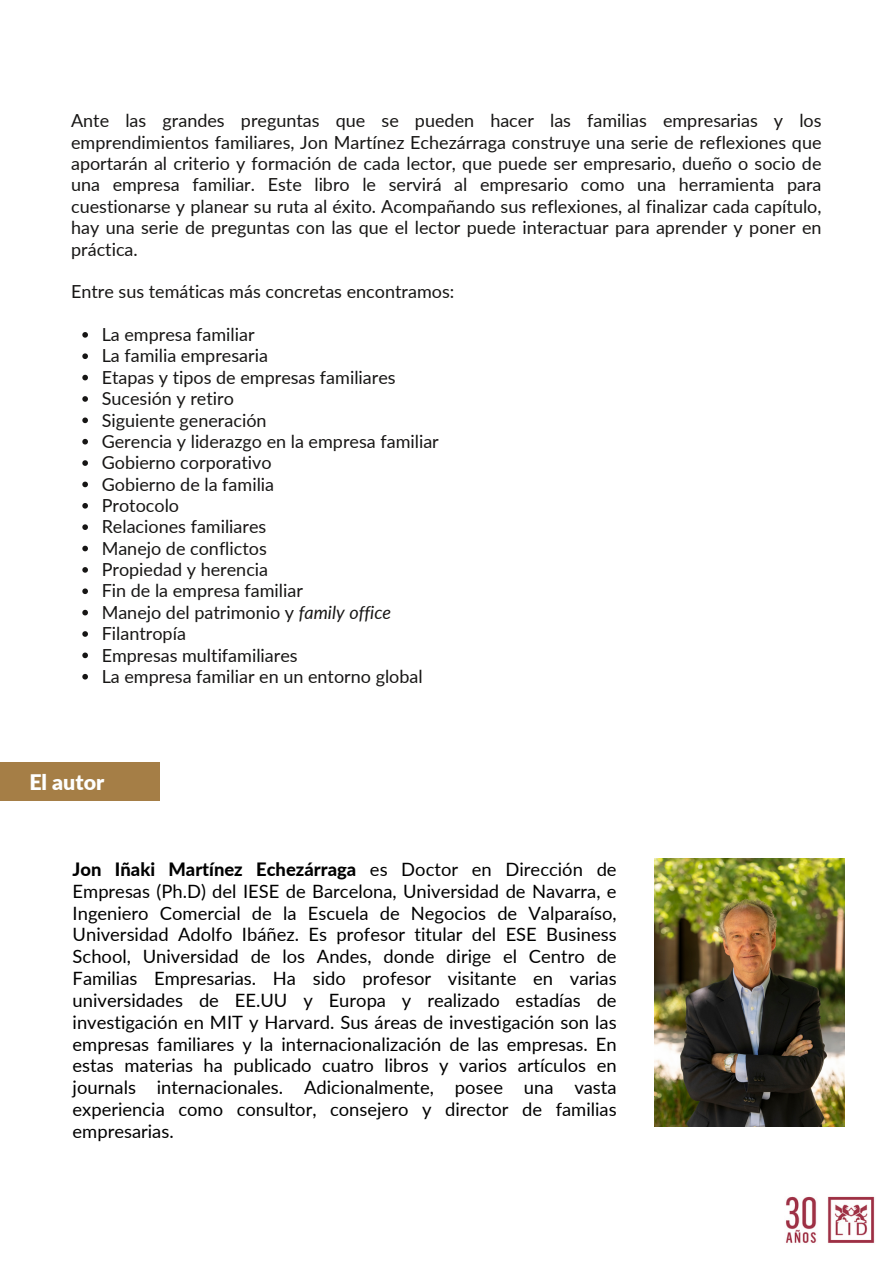
<style>
.page{position:relative;width:893px;height:1264px;background:#fff}
.page>*{position:absolute;margin:0;border:0;box-sizing:border-box;transform-origin:0 0}
.t1{font:900 21.45px "Lato";color:#feffff}
.t2{font:18.3px/21.8px "Lato";color:#000;text-align:justify}
.t3{font:18px/21.3px "Lato";color:#171615;text-align:justify}
.s1{font-style:italic}
.s2{font-weight:800}
</style>
<div class="page">
<img style="left:785px;top:1196px;width:90px;height:47px">
<div style="left:0;top:762px;width:159px;height:39px;background:#a57e46"></div>
<img style="left:654px;top:858px;width:190px;height:268px">
<svg style="left:82px;top:332px;width:6px;height:6px"></svg>
<svg style="left:82px;top:353px;width:6px;height:6px"></svg>
<svg style="left:82px;top:375px;width:6px;height:5px"></svg>
<svg style="left:82px;top:396px;width:6px;height:6px"></svg>
<svg style="left:82px;top:417px;width:6px;height:6px"></svg>
<svg style="left:82px;top:439px;width:6px;height:5px"></svg>
<svg style="left:82px;top:460px;width:6px;height:6px"></svg>
<svg style="left:82px;top:481px;width:6px;height:6px"></svg>
<svg style="left:82px;top:503px;width:6px;height:5px"></svg>
<svg style="left:82px;top:524px;width:6px;height:6px"></svg>
<svg style="left:82px;top:545px;width:6px;height:6px"></svg>
<svg style="left:82px;top:567px;width:6px;height:5px"></svg>
<svg style="left:82px;top:588px;width:6px;height:6px"></svg>
<svg style="left:82px;top:610px;width:6px;height:5px"></svg>
<svg style="left:82px;top:631px;width:6px;height:5px"></svg>
<svg style="left:82px;top:652px;width:6px;height:6px"></svg>
<svg style="left:82px;top:674px;width:6px;height:5px"></svg>
<p class="t3" style="left:71px;top:110px;width:752px">Ante las grandes preguntas que se pueden hacer las familias empresarias y los emprendimientos familiares, Jon Martínez Echezárraga construye una serie de reflexiones que aportarán al criterio y formación de cada lector, que puede ser empresario, dueño o socio de una empresa familiar. Este libro le servirá al empresario como una herramienta para cuestionarse y planear su ruta al éxito. Acompañando sus reflexiones, al finalizar cada capítulo, hay una serie de preguntas con las que el lector puede interactuar para aprender y poner en práctica.</p>
<p class="t3" style="left:71px;top:281px;width:384px">Entre sus temáticas más concretas encontramos:</p>
<p class="t3" style="left:102px;top:323px;width:154px">La empresa familiar</p>
<p class="t3" style="left:102px;top:345px;width:168px">La familia empresaria</p>
<p class="t3" style="left:102px;top:366px;width:295px">Etapas y tipos de empresas familiares</p>
<p class="t3" style="left:102px;top:387px;width:134px">Sucesión y retiro</p>
<p class="t3" style="left:102px;top:409px;width:166px">Siguiente generación</p>
<p class="t3" style="left:102px;top:430px;width:338px">Gerencia y liderazgo en la empresa familiar</p>
<p class="t3" style="left:102px;top:451px;width:171px">Gobierno corporativo</p>
<p class="t3" style="left:102px;top:473px;width:174px">Gobierno de la familia</p>
<p class="t3" style="left:102px;top:494px;width:79px">Protocolo</p>
<p class="t3" style="left:102px;top:515px;width:166px">Relaciones familiares</p>
<p class="t3" style="left:102px;top:537px;width:167px">Manejo de conflictos</p>
<p class="t3" style="left:102px;top:558px;width:168px">Propiedad y herencia</p>
<p class="t3" style="left:102px;top:580px;width:203px">Fin de la empresa familiar</p>
<p class="t3" style="left:102px;top:601px;width:291px">Manejo del patrimonio y <span class="s1">family office</span></p>
<p class="t3" style="left:102px;top:622px;width:86px">Filantropía</p>
<p class="t3" style="left:102px;top:644px;width:197px">Empresas multifamiliares</p>
<p class="t3" style="left:102px;top:665px;width:322px">La empresa familiar en un entorno global</p>
<p class="t1" style="left:29px;top:768px;width:76px">El autor</p>
<p class="t2" style="left:73px;top:858px;width:545px"><span class="s2">Jon Iñaki Martínez Echezárraga</span> es Doctor en Dirección de Empresas (Ph.D) del IESE de Barcelona, Universidad de Navarra, e Ingeniero Comercial de la Escuela de Negocios de Valparaíso, Universidad Adolfo Ibáñez. Es profesor titular del ESE Business School, Universidad de los Andes, donde dirige el Centro de Familias Empresarias. Ha sido profesor visitante en varias universidades de EE.UU y Europa y realizado estadías de investigación en MIT y Harvard. Sus áreas de investigación son las empresas familiares y la internacionalización de las empresas. En estas materias ha publicado cuatro libros y varios artículos en journals internacionales. Adicionalmente, posee una vasta experiencia como consultor, consejero y director de familias empresarias.</p>
</div>
